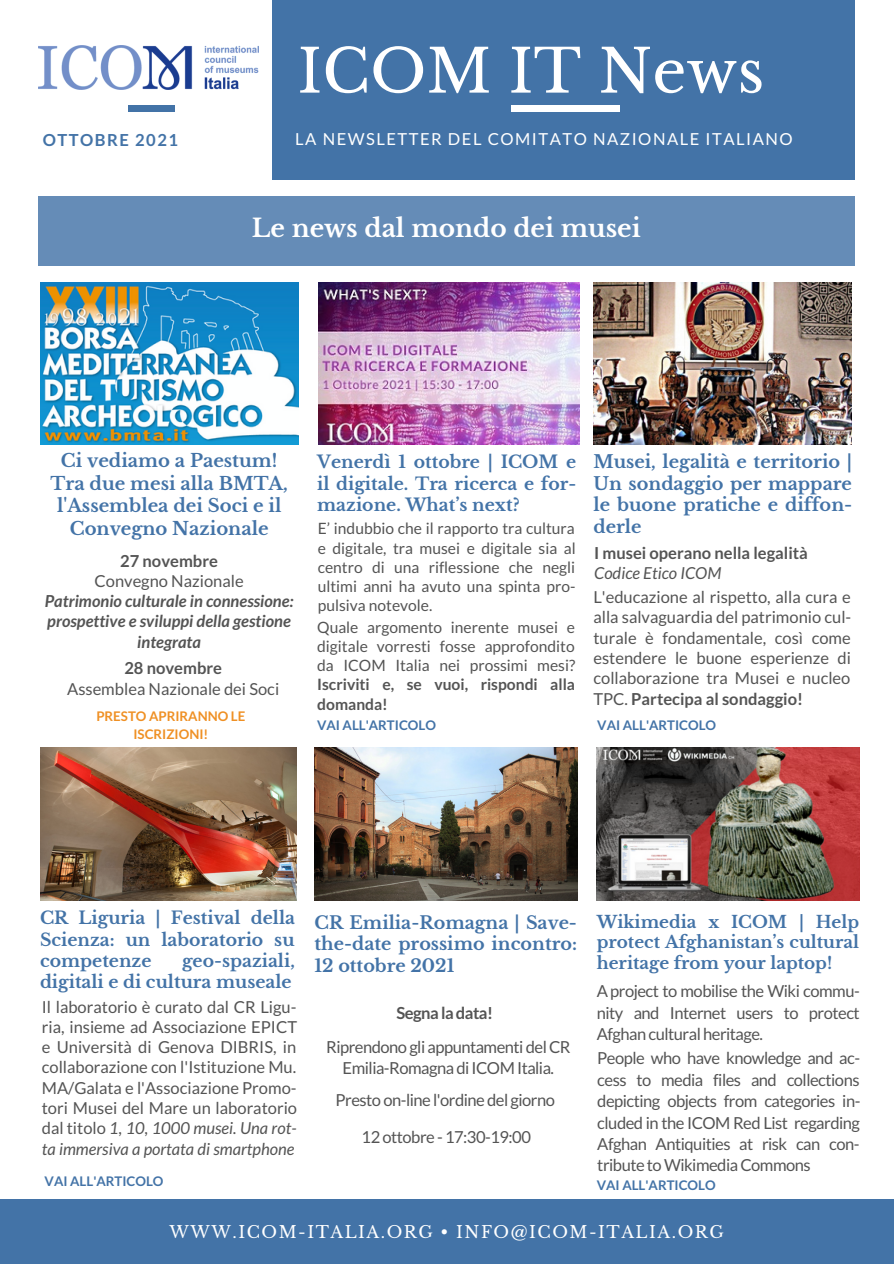
<style>
.page{position:relative;width:894px;height:1264px;background:#fff}
.page>*{position:absolute;margin:0;border:0;box-sizing:border-box;transform-origin:0 0}
.t1{font:59.55px "Libre Baskerville";color:#fff}
.t2{font:700 24.75px "Libre Baskerville";color:#fff}
.t3{font:700 18px/22.5px "Libre Baskerville";color:#4373a7;text-align:center}
.t4{font:700 17.7px/21.5px "Libre Baskerville";color:#4373a7;text-align:justify}
.t5{font:700 17.55px/21.5px "Libre Baskerville";color:#4373a7;text-align:justify}
.t6{font:700 17.25px/21.5px "Libre Baskerville";color:#4373a7;text-align:justify}
.t7{font:700 16.8px/20.2px "Libre Baskerville";color:#4373a7;text-align:justify}
.t8{font:16.5px/20.2px "Lato";letter-spacing:-.03em;color:#545454;text-align:justify}
.t9{font:italic 700 16.5px/20.2px "Lato";color:#545454;text-align:center}
.t10{font:700 16.5px "Lato";color:#545454}
.t11{font:16.5px "Lato";color:#545454}
.t12{font:16.5px "Lato";letter-spacing:.09em;color:#fff}
.t13{font:16.5px "Libre Baskerville";letter-spacing:.09em;color:#fff}
.t14{font:italic 16.5px "Lato";color:#545454}
.t15{font:700 16.5px "Lato";letter-spacing:-.03em;color:#545454}
.t16{font:700 16.5px "Lato";letter-spacing:.09em;color:#4373a7}
.t17{font:15.6px/19.2px "Lato";color:#545454;text-align:justify}
.t18{font:700 13.2px "Lato";color:#4373a7}
.t19{font:700 13.2px/17.7px "Lato";color:#ef9024;text-align:center}
.s1{font-weight:700}
.s2{font-style:italic}
</style>
<div class="page">
<div style="left:38px;top:196px;width:817px;height:70px;background:#658cb7"></div>
<div style="left:271px;top:0;width:583px;height:179px;background:#4373a7"></div>
<div style="left:0;top:1199px;width:893px;height:64px;background:#4373a7"></div>
<div style="left:128px;top:105px;width:46px;height:7px;background:#4373a7"></div>
<div style="left:511px;top:105px;width:108px;height:7px;background:#fff"></div>
<img style="left:41px;top:747px;width:255px;height:153px">
<img style="left:314px;top:747px;width:263px;height:153px">
<img style="left:596px;top:747px;width:263px;height:153px">
<img style="left:38px;top:45px;width:220px;height:44px">
<img style="left:41px;top:282px;width:257px;height:162px">
<img style="left:593px;top:282px;width:258px;height:162px">
<img style="left:318px;top:282px;width:261px;height:162px">
<p class="t16" style="left:43px;top:130px;width:137px">OTTOBRE 2021</p>
<p class="t1" style="left:297px;top:35px;width:468px">ICOM IT News</p>
<p class="t12" style="left:295px;top:129px;width:499px">LA NEWSLETTER DEL COMITATO NAZIONALE ITALIANO</p>
<p class="t2" style="left:252px;top:212px;width:390px">Le news dal mondo dei musei</p>
<p class="t3" style="left:61px;top:449px;width:218px">Ci vediamo a Paestum!</p>
<p class="t3" style="left:51px;top:472px;width:239px">Tra due mesi alla BMTA, l'Assemblea dei Soci e il<br>Convegno Nazionale</p>
<p class="t4" style="left:593px;top:451px;width:260px">Musei, legalità e territorio | Un sondaggio per mappare le buone pratiche e diffon&shy;derle</p>
<p class="t10" style="left:594px;top:542px;width:215px">I musei operano nella legalità</p>
<p class="t14" style="left:594px;top:563px;width:129px">Codice Etico ICOM</p>
<p class="t6" style="left:317px;top:451px;width:260px">Venerdì 1 ottobre | ICOM e il digitale. Tra ricerca e for&shy;mazione. What’s next?</p>
<p class="t17" style="left:318px;top:518px;width:259px">E’ indubbio che il rapporto tra cultura e digitale, tra musei e digitale sia al centro di una riflessione che negli ultimi anni ha avuto una spinta pro&shy;pulsiva notevole.</p>
<p class="t10" style="left:120px;top:550px;width:99px">27 novembre</p>
<p class="t11" style="left:94px;top:570px;width:150px">Convegno Nazionale</p>
<p class="t9" style="left:45px;top:590px;width:250px">Patrimonio culturale in connessione: prospettive e sviluppi della gestione integrata</p>
<p class="t8" style="left:593px;top:586px;width:259px">L'educazione al rispetto, alla cura e alla salvaguardia del patrimonio cul&shy;turale è fondamentale, così come estendere le buone esperienze di collaborazione tra Musei e nucleo TPC. <span class="s1">Partecipa al sondaggio!</span></p>
<p class="t17" style="left:317px;top:617px;width:259px">Quale argomento inerente musei e digitale vorresti fosse approfondito da ICOM Italia nei prossimi mesi?<br><span class="s1">Iscriviti e, se vuoi, rispondi alla domanda!</span></p>
<p class="t10" style="left:124px;top:658px;width:99px">28 novembre</p>
<p class="t11" style="left:67px;top:678px;width:213px">Assemblea Nazionale dei Soci</p>
<p class="t19" style="left:96px;top:707px;width:150px">PRESTO APRIRANNO LE<br>ISCRIZIONI!</p>
<p class="t18" style="left:597px;top:716px;width:120px">VAI ALL'ARTICOLO</p>
<p class="t18" style="left:317px;top:716px;width:120px">VAI ALL'ARTICOLO</p>
<p class="t6" style="left:40px;top:907px;width:256px">CR Liguria | Festival della Scienza: un laboratorio su competenze</p>
<p class="t6" style="left:40px;top:950px;width:256px;text-align:right">geo-spaziali,<br>digitali e di cultura museale</p>
<p class="t8" style="left:42px;top:996px;width:257px">Il laboratorio è curato dal CR Ligu&shy;ria, insieme ad Associazione EPICT e Università di Genova DIBRIS, in collaborazione con l'Istituzione Mu.<br>MA/Galata e l'Associazione Promo&shy;tori Musei del Mare un laboratorio dal titolo <span class="s2">1, 10, 1000 musei. Una rot&shy;ta immersiva a portata di smartphone</span></p>
<p class="t18" style="left:45px;top:1172px;width:120px">VAI ALL'ARTICOLO</p>
<p class="t5" style="left:314px;top:912px;width:264px">CR Emilia-Romagna | Save&shy;the-date prossimo incontro:<br>12 ottobre 2021</p>
<p class="t15" style="left:396px;top:1002px;width:98px">Segna la data!</p>
<p class="t8" style="left:326px;top:1035px;width:246px;line-height:21.5px;text-align:center">Riprendono gli appuntamenti del CR<br>Emilia-Romagna di ICOM Italia.</p>
<p class="t8" style="left:335px;top:1089px;width:221px">Presto on-line l'ordine del giorno</p>
<p class="t8" style="left:361px;top:1126px;width:171px">12 ottobre - 17:30-19:00</p>
<p class="t7" style="left:596px;top:911px;width:264px">Wikimedia x ICOM | Help protect Afghanistan’s cultural heritage from your laptop!</p>
<p class="t8" style="left:596px;top:980px;width:264px;line-height:21.5px">A project to mobilise the Wiki commu&shy;nity and Internet users to protect Afghan cultural heritage.</p>
<p class="t8" style="left:597px;top:1047px;width:264px;line-height:21.5px">People who have knowledge and ac&shy;cess to media files and collections depicting objects from categories in&shy;cluded in the ICOM Red List regarding Afghan Antiquities at risk can con&shy;tribute to Wikimedia Commons</p>
<p class="t18" style="left:596px;top:1176px;width:120px">VAI ALL'ARTICOLO</p>
<p class="t13" style="left:170px;top:1221px;width:555px">WWW.ICOM-ITALIA.ORG • INFO@ICOM-ITALIA.ORG</p>
</div>
